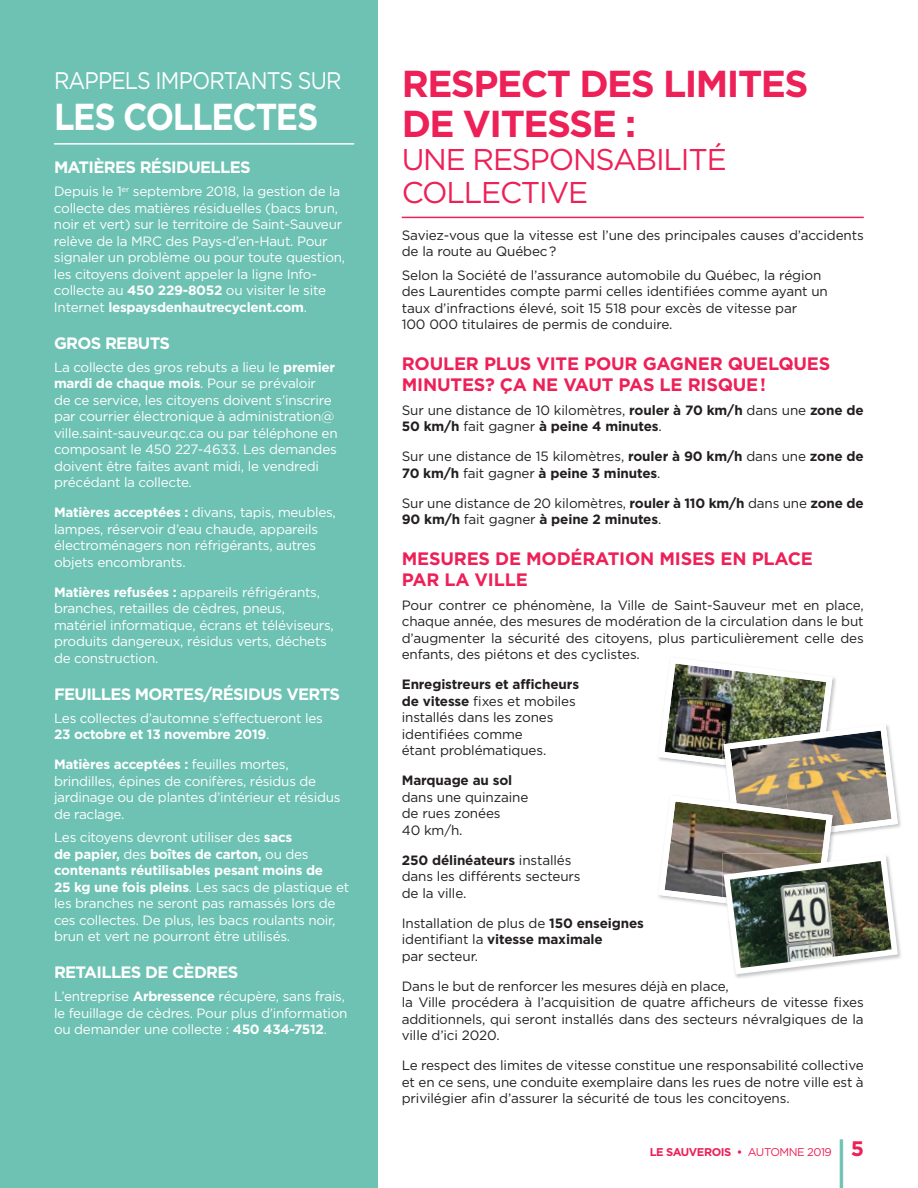
<style>
.page{position:relative;width:918px;height:1188px;background:#fff}
.page>*{position:absolute;margin:0;border:0;box-sizing:border-box;transform-origin:0 0}
.t1{font:700 81px "Gotham";color:#6dc2b3;scale:.33 1}
.t2{font:700 37.5px/40.5px "Gotham";letter-spacing:-.04em;color:#ed2057}
.t3{font:700 37.5px "Gotham";letter-spacing:-.04em;color:#fff;scale:.89 1}
.t4{font:30px/33px "Gotham";letter-spacing:-.04em;color:#ed2057}
.t5{font:24px "Gotham";letter-spacing:-.04em;color:#fff;scale:.89 1}
.t6{font:700 21px "Gotham";color:#ed2057}
.t7{font:700 18px/21px "Gotham";letter-spacing:-.01em;color:#ed2057}
.t8{font:700 16.5px "Gotham";letter-spacing:-.04em;color:#fff}
.t9{font:13.5px/16.5px "Gotham";letter-spacing:-.02em;color:#fff}
.t10{font:13.5px/16.5px "Gotham";letter-spacing:-.01em;color:#231f20}
.t11{font:700 13.5px "Gotham";letter-spacing:-.01em;color:#231f20}
.t12{font:700 11.25px "Gotham";letter-spacing:-.04em;color:#ed2057}
.s1{font-weight:700}
.s2{font-weight:400}
</style>
<div class="page">
<hr style="left:402px;top:217px;width:462px;height:1px;background:#ed2057">
<div style="left:0;top:0;width:378px;height:1188px;background:#6dc2b3"></div>
<hr style="left:54px;top:143px;width:300px;height:2px;background:#fff">
<img style="left:658px;top:663px;width:243px;height:314px">
<h3 class="t5" style="left:54px;top:67px;width:325px">RAPPELS IMPORTANTS SUR</h3>
<h2 class="t3" style="left:54px;top:95px;width:299px">LES COLLECTES</h2>
<p class="t8" style="left:54px;top:158px;width:198px">MATIÈRES RÉSIDUELLES</p>
<p class="t9" style="left:54px;top:183px;width:293px">Depuis le 1<sup>er</sup> septembre 2018, la gestion de la collecte des matières résiduelles (bacs brun, noir et vert) sur le territoire de Saint-Sauveur relève de la MRC des Pays-d’en-Haut. Pour signaler un problème ou pour toute question, les citoyens doivent appeler la ligne Info&shy;collecte au <span class="s1">450 229-8052</span> ou visiter le site Internet <span class="s1">lespaysdenhautrecyclent.com</span>.</p>
<p class="t8" style="left:54px;top:333px;width:118px">GROS REBUTS</p>
<p class="t9" style="left:54px;top:359px;width:285px">La collecte des gros rebuts a lieu le <span class="s1">premier mardi de chaque mois</span>. Pour se prévaloir<br>de ce service, les citoyens doivent s’inscrire par courrier électronique à administration@ ville.saint-sauveur.qc.ca ou par téléphone en composant le 450 227-4633. Les demandes doivent être faites avant midi, le vendredi précédant la collecte.</p>
<p class="t9" style="left:54px;top:504px;width:283px"><span class="s1">Matières acceptées :</span> divans, tapis, meubles, lampes, réservoir d’eau chaude, appareils électroménagers non réfrigérants, autres objets encombrants.</p>
<p class="t9" style="left:54px;top:584px;width:281px"><span class="s1">Matières refusées :</span> appareils réfrigérants, branches, retailles de cèdres, pneus, matériel informatique, écrans et téléviseurs, produits dangereux, résidus verts, déchets de construction.</p>
<p class="t8" style="left:54px;top:684px;width:288px">FEUILLES MORTES/RÉSIDUS VERTS</p>
<p class="t9" style="left:54px;top:710px;width:270px">Les collectes d’automne s’effectueront les<br><span class="s1">23 octobre et 13 novembre 2019</span>.</p>
<p class="t9" style="left:54px;top:756px;width:288px"><span class="s1">Matières acceptées :</span> feuilles mortes, brindilles, épines de conifères, résidus de jardinage ou de plantes d’intérieur et résidus de raclage.</p>
<p class="t9" style="left:54px;top:829px;width:297px">Les citoyens devront utiliser des <span class="s1">sacs<br>de papier,</span> des <span class="s1">boîtes de carton,</span> ou des <span class="s1">contenants réutilisables pesant moins de<br>25 kg une fois pleins</span>. Les sacs de plastique et les branches ne seront pas ramassés lors de ces collectes. De plus, les bacs roulants noir, brun et vert ne pourront être utilisés.</p>
<p class="t8" style="left:54px;top:962px;width:186px">RETAILLES DE CÈDRES</p>
<p class="t9" style="left:54px;top:988px;width:295px">L’entreprise <span class="s1">Arbressence</span> récupère, sans frais, le feuillage de cèdres. Pour plus d’information ou demander une collecte : <span class="s1">450 434-7512</span>.</p>
<h2 class="t2" style="left:402px;top:62px;width:408px">RESPECT DES LIMITES<br>DE VITESSE :</h2>
<h3 class="t4" style="left:402px;top:143px;width:327px">UNE RESPONSABILITÉ<br>COLLECTIVE</h3>
<p class="t10" style="left:402px;top:227px;width:464px">Saviez-vous que la vitesse est l’une des principales causes d’accidents de la route au Québec ?</p>
<p class="t10" style="left:402px;top:266px;width:428px">Selon la Société de l’assurance automobile du Québec, la région des Laurentides compte parmi celles identifiées comme ayant un taux d’infractions élevé, soit 15 518 pour excès de vitesse par<br>100 000 titulaires de permis de conduire.</p>
<h3 class="t7" style="left:402px;top:353px;width:430px">ROULER PLUS VITE POUR GAGNER QUELQUES<br>MINUTES? ÇA NE VAUT PAS LE RISQUE !</h3>
<p class="t10" style="left:402px;top:401px;width:464px">Sur une distance de 10 kilomètres, <span class="s1">rouler à 70 km/h</span> dans une <span class="s1">zone de<br>50 km/h</span> fait gagner <span class="s1">à peine 4 minutes</span>.</p>
<p class="t10" style="left:402px;top:448px;width:464px">Sur une distance de 15 kilomètres, <span class="s1">rouler à 90 km/h</span> dans une <span class="s1">zone de<br>70 km/h</span> fait gagner <span class="s1">à peine 3 minutes</span>.</p>
<p class="t10" style="left:402px;top:494px;width:464px">Sur une distance de 20 kilomètres, <span class="s1">rouler à 110 km/h</span> dans une <span class="s1">zone de<br>90 km/h</span> fait gagner <span class="s1">à peine 2 minutes</span>.</p>
<h3 class="t7" style="left:402px;top:548px;width:413px">MESURES DE MODÉRATION MISES EN PLACE<br>PAR LA VILLE</h3>
<p class="t10" style="left:402px;top:596px;width:464px;text-align:justify">Pour contrer ce phénomène, la Ville de Saint-Sauveur met en place, chaque année, des mesures de modération de la circulation dans le but d’augmenter la sécurité des citoyens, plus particulièrement celle des enfants, des piétons et des cyclistes.</p>
<p class="t10" style="left:402px;top:676px;width:179px"><span class="s1">Enregistreurs et afficheurs de vitesse</span> fixes et mobiles installés dans les zones identifiées comme<br>étant problématiques.</p>
<p class="t11" style="left:402px;top:773px;width:112px">Marquage au sol</p>
<p class="t10" style="left:402px;top:788px;width:128px">dans une quinzaine de rues zonées<br>40 km/h.</p>
<p class="t10" style="left:402px;top:851px;width:180px"><span class="s1">250 délinéateurs</span> installés dans les différents secteurs de la ville.</p>
<p class="t10" style="left:402px;top:914px;width:244px">Installation de plus de <span class="s1">150 enseignes </span>identifiant la <span class="s1">vitesse maximale<br></span>par secteur.</p>
<p class="t10" style="left:402px;top:977px;width:464px">Dans le but de renforcer les mesures déjà en place,<br>la Ville procédera à l’acquisition de quatre afficheurs de vitesse fixes additionnels, qui seront installés dans des secteurs névralgiques de la ville d’ici 2020.</p>
<p class="t10" style="left:402px;top:1057px;width:464px;text-align:justify">Le respect des limites de vitesse constitue une responsabilité collective et en ce sens, une conduite exemplaire dans les rues de notre ville est à privilégier afin d’assurer la sécurité de tous les concitoyens.</p>
<p class="t12" style="left:650px;top:1146px;width:184px">LE SAUVEROIS • <span class="s2">AUTOMNE 2019</span></p>
<h1 class="t1" style="left:837px;top:1129px;width:30px">|</h1>
<h3 class="t6" style="left:851px;top:1137px;width:15px">5</h3>
</div>
